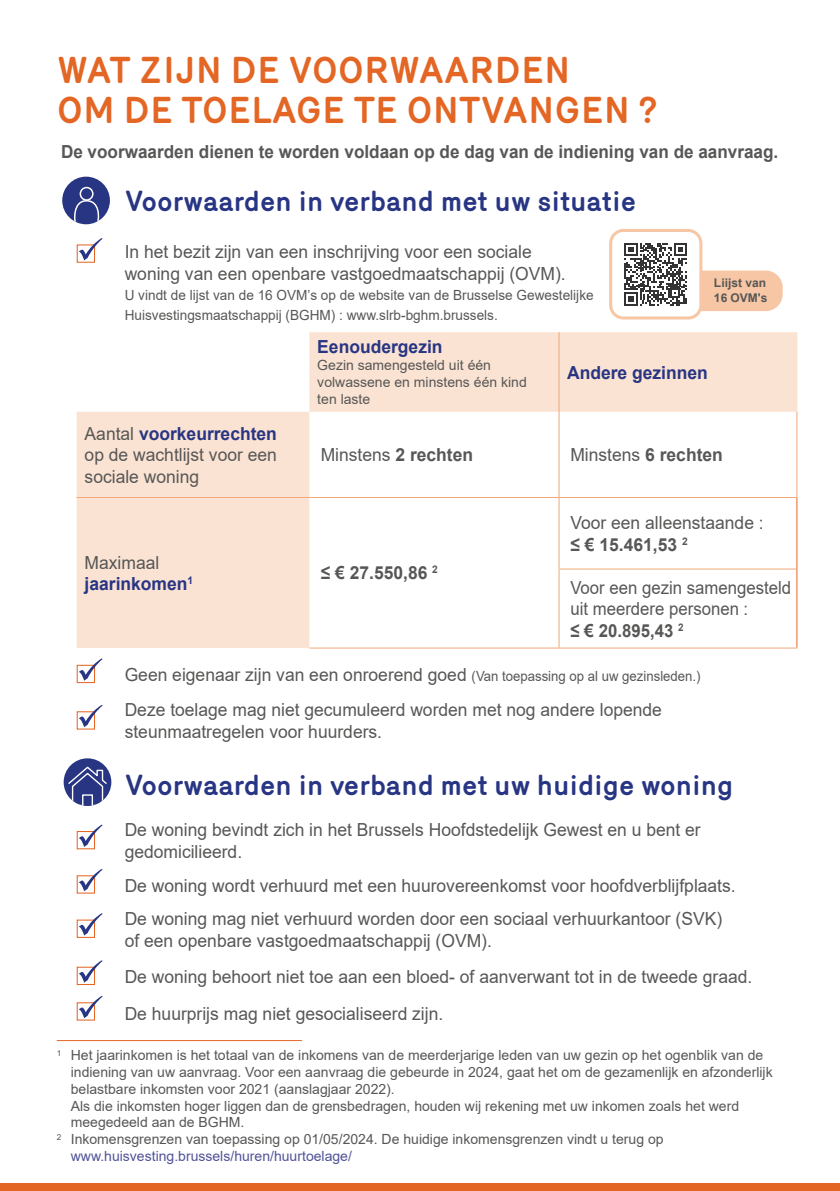
<style>
.page{position:relative;width:840px;height:1191px;background:#fff}
.page>*{position:absolute;margin:0;border:0;box-sizing:border-box;transform-origin:0 0}
.t1{font:700 36px/40px "Mercury";color:#e46625}
.t2{font:700 28px "Mercury";color:#283583}
.t3{font:18px/21.6px "Arial";color:#575756}
.t4{font:700 18px "Arial";color:#575756;scale:.95 1}
.t5{font:18px/21.6px "Arial";color:#575756;scale:.93 1}
.t6{font:700 18px/21.6px "Arial";color:#283583}
.t7{font:700 18px "Arial";color:#575756}
.t8{font:14px/16.8px "Arial";color:#575756}
.t9{font:14px "Arial";color:#505398}
.t10{font:700 12px/14.4px "Arial";color:#575756}
.s1{font-weight:700;color:#283583}
.s2{font-weight:700}
.s3{font-weight:400;color:#575756}
.s4{font-size:14px}
</style>
<div class="page">
<div style="left:0;top:1183px;width:839px;height:8px;background:#e46625"></div>
<hr style="left:57px;top:1040px;width:245px;height:1px;background:#e46625">
<div style="left:77px;top:831px;width:18px;height:18px;border:1px solid #e46625"></div>
<svg style="left:79px;top:824px;width:23px;height:23px"></svg>
<div style="left:77px;top:875px;width:18px;height:18px;border:1px solid #e46625"></div>
<svg style="left:79px;top:869px;width:23px;height:22px"></svg>
<div style="left:77px;top:919px;width:18px;height:19px;border:1px solid #e46625"></div>
<svg style="left:79px;top:913px;width:23px;height:22px"></svg>
<div style="left:77px;top:966px;width:18px;height:19px;border:1px solid #e46625"></div>
<svg style="left:79px;top:960px;width:23px;height:22px"></svg>
<div style="left:77px;top:1002px;width:18px;height:18px;border:1px solid #e46625"></div>
<svg style="left:79px;top:996px;width:23px;height:22px"></svg>
<div style="left:77px;top:244px;width:18px;height:19px;border:1px solid #e46625"></div>
<svg style="left:79px;top:238px;width:23px;height:22px"></svg>
<div style="left:77px;top:665px;width:18px;height:18px;border:1px solid #e46625"></div>
<svg style="left:79px;top:658px;width:23px;height:23px"></svg>
<div style="left:77px;top:711px;width:18px;height:18px;border:1px solid #e46625"></div>
<svg style="left:79px;top:705px;width:23px;height:22px"></svg>
<svg style="left:77px;top:332px;width:719px;height:316px"></svg>
<hr style="left:558px;top:332px;width:1px;height:80px;background:#f1a879">
<hr style="left:558px;top:412px;width:1px;height:85px;background:#f1a879">
<hr style="left:309px;top:497px;width:249px;height:1px;background:#f1a879">
<hr style="left:558px;top:497px;width:239px;height:1px;background:#f1a879">
<hr style="left:558px;top:498px;width:1px;height:70px;background:#f1a879">
<hr style="left:558px;top:569px;width:1px;height:78px;background:#f1a879">
<hr style="left:77px;top:497px;width:232px;height:1px;background:#f1a879">
<hr style="left:796px;top:332px;width:1px;height:80px;background:#fbe3d3">
<hr style="left:796px;top:412px;width:1px;height:85px;background:#f1a879">
<hr style="left:796px;top:498px;width:1px;height:71px;background:#e46625">
<hr style="left:796px;top:569px;width:1px;height:78px;background:#e46625">
<hr style="left:309px;top:647px;width:249px;height:1px;background:#f1a879">
<hr style="left:558px;top:647px;width:239px;height:1px;background:#f1a879">
<hr style="left:558px;top:568px;width:238px;height:1px;background:#f1a879">
<div style="left:62px;top:177px;width:48px;height:47px;background:#283583;border-radius:50%"></div>
<div style="left:80px;top:187px;width:13px;height:14px;border:1px solid #fff;border-radius:50%"></div>
<svg style="left:73px;top:199px;width:28px;height:25px"></svg>
<div style="left:64px;top:758px;width:47px;height:48px;background:#283583;border-radius:50%"></div>
<svg style="left:67px;top:765px;width:41px;height:41px"></svg>
<div style="left:678px;top:270px;width:104px;height:41px;background:#f7c6a5;border-radius:17px"></div>
<div style="left:610px;top:230px;width:90px;height:88px;background:#fff;border-radius:13px"></div>
<div style="left:608px;top:229px;width:94px;height:90px;border:3px solid #f7c6a5;border-radius:13px"></div>
<svg style="left:624px;top:243px;width:62px;height:62px"></svg>
<h1 class="t1" style="left:57px;top:50px;width:602px">WAT ZIJN DE VOORWAARDEN<br>OM DE TOELAGE TE ONTVANGEN ?</h1>
<p class="t4" style="left:61px;top:139px;width:756px">De voorwaarden dienen te worden voldaan op de dag van de indiening van de aanvraag.</p>
<h2 class="t2" style="left:125px;top:184px;width:512px">Voorwaarden in verband met uw situatie</h2>
<p class="t3" style="left:125px;top:241px;width:442px">In het bezit zijn van een inschrijving voor een sociale woning van een openbare vastgoedmaatschappij (OVM).</p>
<p class="t8" style="left:125px;top:284px;width:470px;line-height:20px">U vindt de lijst van de 16 OVM’s op de website van de Brusselse Gewestelijke<br>Huisvestingsmaatschappij (BGHM) : www.slrb-bghm.brussels.</p>
<p class="t6" style="left:317px;top:336px;width:127px">Eenoudergezin</p>
<p class="t8" style="left:317px;top:357px;width:211px">Gezin samengesteld uit één volwassene en minstens één kind ten laste</p>
<p class="t6" style="left:566px;top:361px;width:142px">Andere gezinnen</p>
<p class="t3" style="left:85px;top:422px;width:194px;text-align:justify">Aantal <span class="s1">voorkeurrechten </span>op de wachtlijst voor een sociale woning</p>
<p class="t10" style="left:713px;top:276px;width:55px">Liijst van<br>16 OVM's</p>
<p class="t3" style="left:320px;top:444px;width:154px">Minstens <span class="s2">2 rechten</span></p>
<p class="t3" style="left:570px;top:444px;width:154px">Minstens <span class="s2">6 rechten</span></p>
<p class="t6" style="left:85px;top:551px;width:110px"><span class="s3">Maximaal </span>jaarinkomen<sup>1</sup></p>
<p class="t7" style="left:320px;top:560px;width:119px">≤ € 27.550,86 <sup>2</sup></p>
<p class="t3" style="left:570px;top:512px;width:195px">Voor een alleenstaande : <span class="s2">≤ € 15.461,53</span> <sup>2</sup></p>
<p class="t5" style="left:570px;top:576px;width:239px">Voor een gezin samengesteld uit meerdere personen :<br><span class="s2">≤ € 20.895,43</span> <sup>2</sup></p>
<p class="t3" style="left:125px;top:656px;width:577px;line-height:35.4px">Geen eigenaar zijn van een onroerend goed <span class="s4">(Van toepassing op al uw gezinsleden.)<br></span>Deze toelage mag niet gecumuleerd worden met nog andere lopende</p>
<p class="t3" style="left:125px;top:720px;width:259px">steunmaatregelen voor huurders.</p>
<h2 class="t2" style="left:125px;top:769px;width:610px">Voorwaarden in verband met uw huidige woning</h2>
<p class="t3" style="left:125px;top:819px;width:577px">De woning bevindt zich in het Brussels Hoofdstedelijk Gewest en u bent er gedomicilieerd.</p>
<p class="t3" style="left:125px;top:868px;width:612px;line-height:33.6px">De woning wordt verhuurd met een huurovereenkomst voor hoofdverblijfplaats.<br>De woning mag niet verhuurd worden door een sociaal verhuurkantoor (SVK)</p>
<p class="t3" style="left:125px;top:922px;width:628px;line-height:36.6px">of een openbare vastgoedmaatschappij (OVM).<br>De woning behoort niet toe aan een bloed- of aanverwant tot in de tweede graad.<br>De huurprijs mag niet gesocialiseerd zijn.</p>
<p class="t8" style="left:57px;top:1046px;width:707px"><sup>1</sup> Het jaarinkomen is het totaal van de inkomens van de meerderjarige leden van uw gezin op het ogenblik van de</p>
<p class="t8" style="left:71px;top:1063px;width:703px">indiening van uw aanvraag. Voor een aanvraag die gebeurde in 2024, gaat het om de gezamenlijk en afzonderlijk</p>
<p class="t8" style="left:71px;top:1080px;width:325px">belastbare inkomsten voor 2021 (aanslagjaar 2022).</p>
<p class="t8" style="left:71px;top:1097px;width:669px">Als die inkomsten hoger liggen dan de grensbedragen, houden wij rekening met uw inkomen zoals het werd</p>
<p class="t8" style="left:71px;top:1114px;width:175px">meegedeeld aan de BGHM.</p>
<p class="t8" style="left:57px;top:1130px;width:608px"><sup>2</sup> Inkomensgrenzen van toepassing op 01/05/2024. De huidige inkomensgrenzen vindt u terug op</p>
<p class="t9" style="left:71px;top:1146px;width:282px">www.huisvesting.brussels/huren/huurtoelage/</p>
</div>
